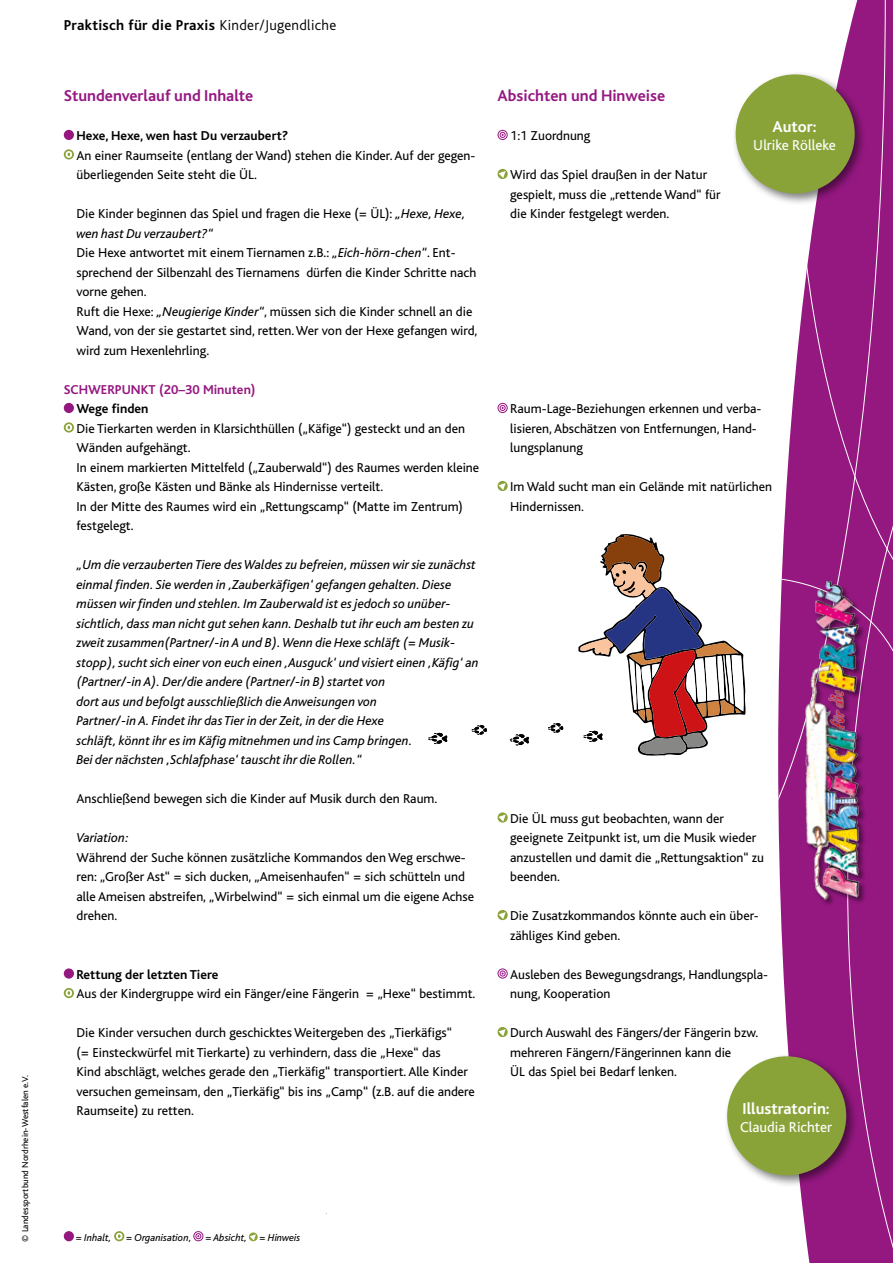
<style>
.page{position:relative;width:893px;height:1263px;background:#fff}
.page>*{position:absolute;margin:0;border:0;box-sizing:border-box;transform-origin:0 0}
.t1{font:700 16.5px "Bliss";color:#951881}
.t2{font:700 16.5px "Bliss";color:#fff}
.t3{font:700 15px "Bliss";letter-spacing:.02em;color:#000}
.t4{font:15px "Bliss";color:#fff}
.t5{font:13.5px/19.5px "Bliss";color:#000}
.t6{font:italic 13.5px/19.5px "Bliss";color:#000}
.t7{font:700 13.5px "Bliss";color:#000}
.t8{font:700 13.5px "Bliss";color:#951881}
.t9{font:italic 10.5px "Bliss";color:#000}
.t10{font:9px "Bliss";color:#000}
.s1{font-weight:300}
.s2{font-style:italic}
</style>
<div class="page">
<svg style="left:803px;top:0;width:90px;height:301px"></svg>
<svg style="left:778px;top:301px;width:115px;height:962px;background:#9f2e8d"></svg>
<img style="left:805px;top:574px;width:62px;height:335px">
<div style="left:64px;top:130px;width:10px;height:10px;background:#951881;border-radius:50%"></div>
<svg style="left:64px;top:149px;width:10px;height:11px"></svg>
<svg style="left:66px;top:151px;width:6px;height:7px"></svg>
<div style="left:64px;top:403px;width:10px;height:10px;background:#951881;border-radius:50%"></div>
<svg style="left:64px;top:422px;width:10px;height:11px"></svg>
<svg style="left:66px;top:424px;width:6px;height:7px"></svg>
<div style="left:64px;top:968px;width:10px;height:11px;background:#951881;border-radius:50%"></div>
<svg style="left:64px;top:988px;width:10px;height:10px"></svg>
<svg style="left:66px;top:990px;width:6px;height:6px"></svg>
<div style="left:64px;top:1231px;width:10px;height:10px;background:#951881;border-radius:50%"></div>
<svg style="left:114px;top:1231px;width:10px;height:10px"></svg>
<svg style="left:116px;top:1233px;width:6px;height:6px"></svg>
<svg style="left:193px;top:1231px;width:10px;height:10px"></svg>
<svg style="left:248px;top:1232px;width:10px;height:10px"></svg>
<svg style="left:497px;top:130px;width:11px;height:10px"></svg>
<svg style="left:497px;top:168px;width:11px;height:11px"></svg>
<svg style="left:497px;top:403px;width:11px;height:10px"></svg>
<svg style="left:497px;top:480px;width:11px;height:11px"></svg>
<svg style="left:497px;top:812px;width:11px;height:11px"></svg>
<svg style="left:497px;top:910px;width:11px;height:11px"></svg>
<svg style="left:497px;top:968px;width:11px;height:11px"></svg>
<svg style="left:497px;top:1027px;width:11px;height:11px"></svg>
<div style="left:732px;top:70px;width:135px;height:136px;background:#000;opacity:.5"></div>
<div style="left:737px;top:75px;width:117px;height:117px;background:#8aa339;border-radius:50%"></div>
<div style="left:736px;top:74px;width:119px;height:119px;border:2px solid #8aa339;border-radius:50%"></div>
<div style="left:723px;top:1052px;width:136px;height:136px;background:#000;opacity:.5"></div>
<div style="left:728px;top:1057px;width:117px;height:117px;background:#8aa339;border-radius:50%"></div>
<div style="left:727px;top:1056px;width:119px;height:119px;border:2px solid #8aa339;border-radius:50%"></div>
<svg style="left:510px;top:734px;width:19px;height:11px"></svg>
<svg style="left:471px;top:725px;width:16px;height:10px"></svg>
<svg style="left:548px;top:723px;width:15px;height:10px"></svg>
<svg style="left:578px;top:534px;width:168px;height:222px"></svg>
<svg style="left:428px;top:733px;width:19px;height:11px"></svg>
<p class="t10" style="left:20px;top:1242px;width:168px;rotate:-90deg">© Landessportbund Nordrhein-Westfalen e.V.</p>
<p class="t3" style="left:64px;top:18px;width:274px">Praktisch für die Praxis <span class="s1">Kinder/Jugendliche</span></p>
<p class="t1" style="left:64px;top:87px;width:191px">Stundenverlauf und Inhalte</p>
<p class="t7" style="left:77px;top:129px;width:213px">Hexe, Hexe, wen hast Du verzaubert?</p>
<p class="t5" style="left:77px;top:146px;width:400px">An einer Raumseite (entlang der Wand) stehen die Kinder. Auf der gegen&shy;überliegenden Seite steht die ÜL.</p>
<p class="t5" style="left:77px;top:204px;width:402px">Die Kinder beginnen das Spiel und fragen die Hexe (= ÜL): <span class="s2">„Hexe, Hexe, wen hast Du verzaubert?“<br></span>Die Hexe antwortet mit einem Tiernamen z.B.: <span class="s2">„Eich-hörn-chen“</span>. Ent&shy;sprechend der Silbenzahl des Tiernamens dürfen die Kinder Schritte nach vorne gehen.<br>Ruft die Hexe: <span class="s2">„Neugierige Kinder“</span>, müssen sich die Kinder schnell an die Wand, von der sie gestartet sind, retten. Wer von der Hexe gefangen wird, wird zum Hexenlehrling.</p>
<p class="t8" style="left:64px;top:382px;width:193px">SCHWERPUNKT (20–30 Minuten)</p>
<p class="t7" style="left:77px;top:402px;width:73px">Wege finden</p>
<p class="t5" style="left:77px;top:419px;width:404px">Die Tierkarten werden in Klarsichthüllen („Käfige“) gesteckt und an den Wänden aufgehängt.<br>In einem markierten Mittelfeld („Zauberwald“) des Raumes werden kleine Kästen, große Kästen und Bänke als Hindernisse verteilt.<br>In der Mitte des Raumes wird ein „Rettungscamp“ (Matte im Zentrum) festgelegt.</p>
<p class="t6" style="left:77px;top:555px;width:404px">„Um die verzauberten Tiere des Waldes zu befreien, müssen wir sie zunächst einmal finden. Sie werden in ‚Zauberkäfigen‘ gefangen gehalten. Diese müssen wir finden und stehlen. Im Zauberwald ist es jedoch so unüber&shy;sichtlich, dass man nicht gut sehen kann. Deshalb tut ihr euch am besten zu zweit zusammen(Partner/-in A und B). Wenn die Hexe schläft (= Musik&shy;stopp), sucht sich einer von euch einen ‚Ausguck‘ und visiert einen ‚Käfig‘ an (Partner/-in A). Der/die andere (Partner/-in B) startet von<br>dort aus und befolgt ausschließlich die Anweisungen von<br>Partner/-in A. Findet ihr das Tier in der Zeit, in der die Hexe<br>schläft, könnt ihr es im Käfig mitnehmen und ins Camp bringen.<br>Bei der nächsten ‚Schlafphase‘ tauscht ihr die Rollen.“</p>
<p class="t5" style="left:77px;top:789px;width:362px">Anschließend bewegen sich die Kinder auf Musik durch den Raum.</p>
<p class="t6" style="left:77px;top:828px;width:54px">Variation:</p>
<p class="t5" style="left:77px;top:848px;width:399px">Während der Suche können zusätzliche Kommandos den Weg erschwe&shy;ren: „Großer Ast“ = sich ducken, „Ameisenhaufen“ = sich schütteln und alle Ameisen abstreifen, „Wirbelwind“ = sich einmal um die eigene Achse drehen.</p>
<p class="t7" style="left:77px;top:967px;width:143px">Rettung der letzten Tiere</p>
<p class="t5" style="left:77px;top:984px;width:400px">Aus der Kindergruppe wird ein Fänger/eine Fängerin = „Hexe“ bestimmt.</p>
<p class="t5" style="left:77px;top:1023px;width:400px">Die Kinder versuchen durch geschicktes Weitergeben des „Tierkäfigs“<br>(= Einsteckwürfel mit Tierkarte) zu verhindern, dass die „Hexe“ das<br>Kind abschlägt, welches gerade den „Tierkäfig“ transportiert. Alle Kinder versuchen gemeinsam, den „Tierkäfig“ bis ins „Camp“ (z.B. auf die andere Raumseite) zu retten.</p>
<p class="t1" style="left:497px;top:87px;width:169px">Absichten und Hinweise</p>
<p class="t5" style="left:510px;top:126px;width:82px">1:1 Zuordnung</p>
<p class="t5" style="left:510px;top:165px;width:212px">Wird das Spiel draußen in der Natur gespielt, muss die „rettende Wand“ für die Kinder festgelegt werden.</p>
<p class="t2" style="left:773px;top:118px;width:46px">Autor:</p>
<p class="t4" style="left:753px;top:137px;width:84px">Ulrike Rölleke</p>
<p class="t5" style="left:510px;top:399px;width:253px">Raum-Lage-Beziehungen erkennen und verba&shy;lisieren, Abschätzen von Entfernungen, Hand&shy;lungsplanung</p>
<p class="t5" style="left:510px;top:477px;width:263px">Im Wald sucht man ein Gelände mit natürlichen<br>Hindernissen.</p>
<p class="t5" style="left:510px;top:809px;width:255px">Die ÜL muss gut beobachten, wann der geeignete Zeitpunkt ist, um die Musik wieder anzustellen und damit die „Rettungsaktion“ zu beenden.</p>
<p class="t5" style="left:510px;top:906px;width:250px">Die Zusatzkommandos könnte auch ein über&shy;zähliges Kind geben.</p>
<p class="t5" style="left:510px;top:965px;width:259px">Ausleben des Bewegungsdrangs, Handlungspla&shy;nung, Kooperation</p>
<p class="t5" style="left:510px;top:1023px;width:249px">Durch Auswahl des Fängers/der Fängerin bzw. mehreren Fängern/Fängerinnen kann die<br>ÜL das Spiel bei Bedarf lenken.</p>
<p class="t2" style="left:743px;top:1099px;width:89px">Illustratorin:</p>
<p class="t4" style="left:740px;top:1119px;width:94px">Claudia Richter</p>
<p class="t9" style="left:76px;top:1232px;width:37px">= Inhalt,</p>
<p class="t9" style="left:126px;top:1232px;width:67px">= Organisation,</p>
<p class="t9" style="left:205px;top:1232px;width:96px">= Absicht, = Hinweis</p>
</div>
